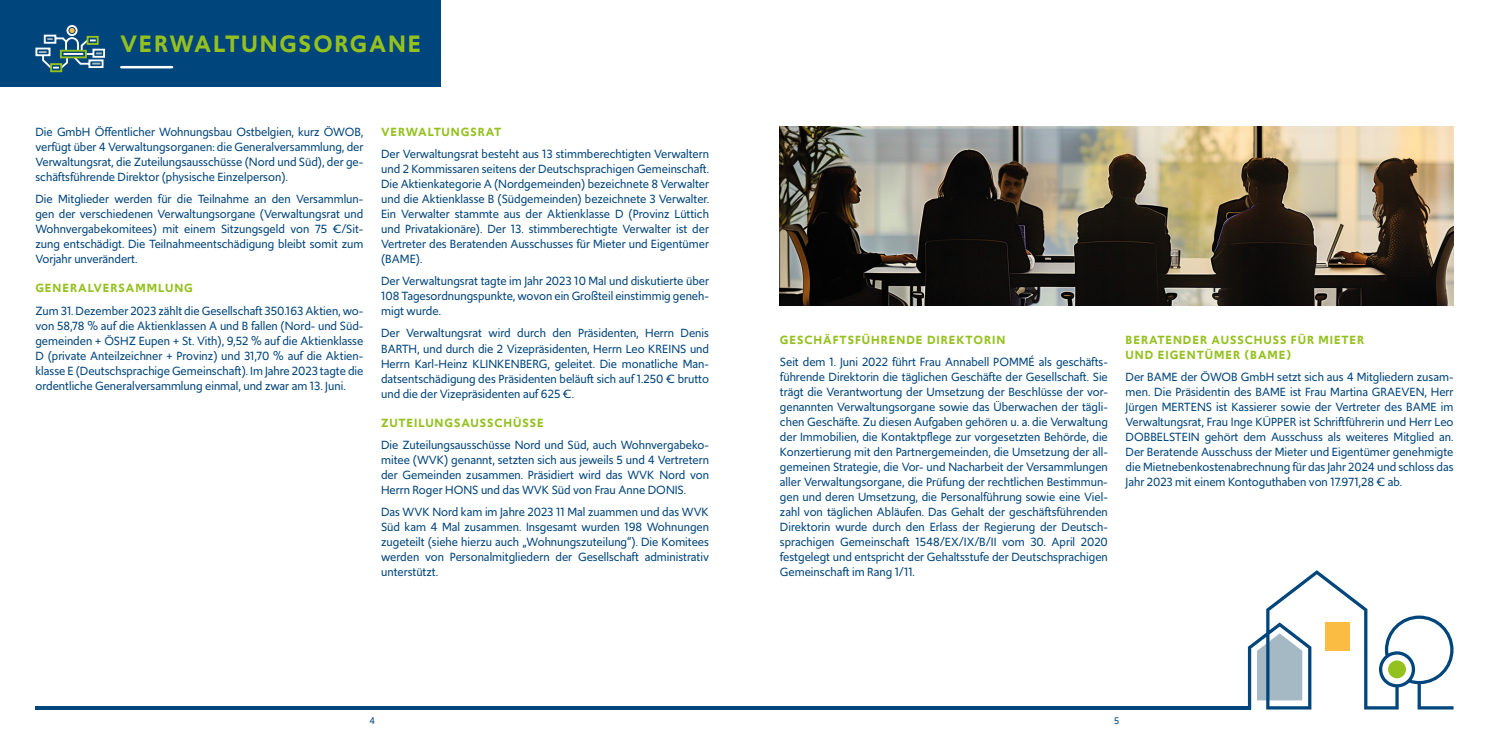
<style>
.page{position:relative;width:1489px;height:745px;background:#fff}
.page>*{position:absolute;margin:0;border:0;box-sizing:border-box;transform-origin:0 0}
.t1{font:600 25px "Upgrade";letter-spacing:.075em;color:#95c11f}
.t2{font:12.5px/15px "Upgrade";color:#00457c;text-align:justify}
.t3{font:600 12.5px/15px "Upgrade";letter-spacing:.075em;color:#94c11f}
.t4{font:10px "Upgrade";color:#00457c}
</style>
<div class="page">
<div style="left:0;top:0;width:441px;height:86px;background:#00457c"></div>
<hr style="left:121px;top:66px;width:51px;height:2px;background:#fff">
<hr style="left:35px;top:706px;width:1212px;height:3px;background:#00457c">
<svg style="left:1247px;top:570px;width:206px;height:139px"></svg>
<div style="left:1387px;top:660px;width:18px;height:18px;background:#95c11f;border-radius:50%"></div>
<img style="left:780px;top:126px;width:673px;height:179px">
<div style="left:66px;top:25px;width:12px;height:11px;border:2px solid #fff;border-radius:50%"></div>
<svg style="left:35px;top:28px;width:70px;height:45px"></svg>
<hr style="left:63px;top:53px;width:20px;height:2px;background:#fff">
<h1 class="t1" style="left:120px;top:27px;width:303px">VERWALTUNGSORGANE</h1>
<p class="t2" style="left:35px;top:124px;width:329px">Die GmbH Öffentlicher Wohnungsbau Ostbelgien, kurz ÖWOB, verfügt über 4 Verwaltungsorganen: die Generalversammlung, der Verwaltungsrat, die Zuteilungsausschüsse (Nord und Süd), der ge&shy;schäftsführende Direktor (physische Einzelperson).</p>
<p class="t2" style="left:35px;top:191px;width:329px">Die Mitglieder werden für die Teilnahme an den Versammlun&shy;gen der verschiedenen Verwaltungsorgane (Verwaltungsrat und Wohnvergabekomitees) mit einem Sitzungsgeld von 75 €/Sit&shy;zung entschädigt. Die Teilnahmeentschädigung bleibt somit zum Vorjahr unverändert.</p>
<p class="t3" style="left:35px;top:280px;width:159px">GENERALVERSAMMLUNG</p>
<p class="t2" style="left:35px;top:302px;width:329px">Zum 31. Dezember 2023 zählt die Gesellschaft 350.163 Aktien, wo&shy;von 58,78 % auf die Aktienklassen A und B fallen (Nord- und Süd&shy;gemeinden + ÖSHZ Eupen + St. Vith), 9,52 % auf die Aktienklasse D (private Anteilzeichner + Provinz) und 31,70 % auf die Aktien&shy;klasse E (Deutschsprachige Gemeinschaft). Im Jahre 2023 tagte die ordentliche Generalversammlung einmal, und zwar am 13. Juni.</p>
<p class="t3" style="left:381px;top:124px;width:122px">VERWALTUNGSRAT</p>
<p class="t2" style="left:381px;top:146px;width:329px">Der Verwaltungsrat besteht aus 13 stimmberechtigten Verwaltern und 2 Kommissaren seitens der Deutschsprachigen Gemeinschaft.<br>Die Aktienkategorie A (Nordgemeinden) bezeichnete 8 Verwalter und die Aktienklasse B (Südgemeinden) bezeichnete 3 Verwalter.<br>Ein Verwalter stammte aus der Aktienklasse D (Provinz Lüttich und Privatakionäre). Der 13. stimmberechtigte Verwalter ist der Vertreter des Beratenden Ausschusses für Mieter und Eigentümer (BAME).</p>
<p class="t2" style="left:381px;top:273px;width:329px">Der Verwaltungsrat tagte im Jahr 2023 10 Mal und diskutierte über 108 Tagesordnungspunkte, wovon ein Großteil einstimmig geneh&shy;migt wurde.</p>
<p class="t2" style="left:381px;top:325px;width:329px">Der Verwaltungsrat wird durch den Präsidenten, Herrn Denis BARTH, und durch die 2 Vizepräsidenten, Herrn Leo KREINS und Herrn Karl-Heinz KLINKENBERG, geleitet. Die monatliche Man&shy;datsentschädigung des Präsidenten beläuft sich auf 1.250 € brutto und die der Vizepräsidenten auf 625 €.</p>
<p class="t3" style="left:381px;top:415px;width:164px">ZUTEILUNGSAUSSCHÜSSE</p>
<p class="t2" style="left:381px;top:437px;width:329px">Die Zuteilungsausschüsse Nord und Süd, auch Wohnvergabeko&shy;mitee (WVK) genannt, setzten sich aus jeweils 5 und 4 Vertretern der Gemeinden zusammen. Präsidiert wird das WVK Nord von Herrn Roger HONS und das WVK Süd von Frau Anne DONIS.</p>
<p class="t2" style="left:381px;top:504px;width:329px">Das WVK Nord kam im Jahre 2023 11 Mal zuammen und das WVK Süd kam 4 Mal zusammen. Insgesamt wurden 198 Wohnungen zugeteilt (siehe hierzu auch „Wohnungszuteilung“). Die Komitees werden von Personalmitgliedern der Gesellschaft administrativ unterstützt.</p>
<p class="t3" style="left:780px;top:332px;width:227px">GESCHÄFTSFÜHRENDE DIREKTORIN</p>
<p class="t2" style="left:780px;top:354px;width:329px">Seit dem 1. Juni 2022 führt Frau Annabell POMMÉ als geschäfts&shy;führende Direktorin die täglichen Geschäfte der Gesellschaft. Sie trägt die Verantwortung der Umsetzung der Beschlüsse der vor&shy;genannten Verwaltungsorgane sowie das Überwachen der tägli&shy;chen Geschäfte. Zu diesen Aufgaben gehören u. a. die Verwaltung der Immobilien, die Kontaktpflege zur vorgesetzten Behörde, die Konzertierung mit den Partnergemeinden, die Umsetzung der all&shy;gemeinen Strategie, die Vor- und Nacharbeit der Versammlungen aller Verwaltungsorgane, die Prüfung der rechtlichen Bestimmun&shy;gen und deren Umsetzung, die Personalführung sowie eine Viel&shy;zahl von täglichen Abläufen. Das Gehalt der geschäftsführenden Direktorin wurde durch den Erlass der Regierung der Deutsch&shy;sprachigen Gemeinschaft 1548/EX/IX/B/II vom 30. April 2020 festgelegt und entspricht der Gehaltsstufe der Deutschsprachigen Gemeinschaft im Rang 1/11.</p>
<p class="t3" style="left:1125px;top:332px;width:240px">BERATENDER AUSSCHUSS FÜR MIETER<br>UND EIGENTÜMER (BAME)</p>
<p class="t2" style="left:1125px;top:369px;width:329px">Der BAME der ÖWOB GmbH setzt sich aus 4 Mitgliedern zusam&shy;men. Die Präsidentin des BAME ist Frau Martina GRAEVEN, Herr Jürgen MERTENS ist Kassierer sowie der Vertreter des BAME im Verwaltungsrat, Frau Inge KÜPPER ist Schriftführerin und Herr Leo DOBBELSTEIN gehört dem Ausschuss als weiteres Mitglied an.<br>Der Beratende Ausschuss der Mieter und Eigentümer genehmigte die Mietnebenkostenabrechnung für das Jahr 2024 und schloss das Jahr 2023 mit einem Kontoguthaben von 17.971,28 € ab.</p>
<p class="t4" style="left:369px;top:713px;width:7px">4</p>
<p class="t4" style="left:1114px;top:713px;width:7px">5</p>
</div>
